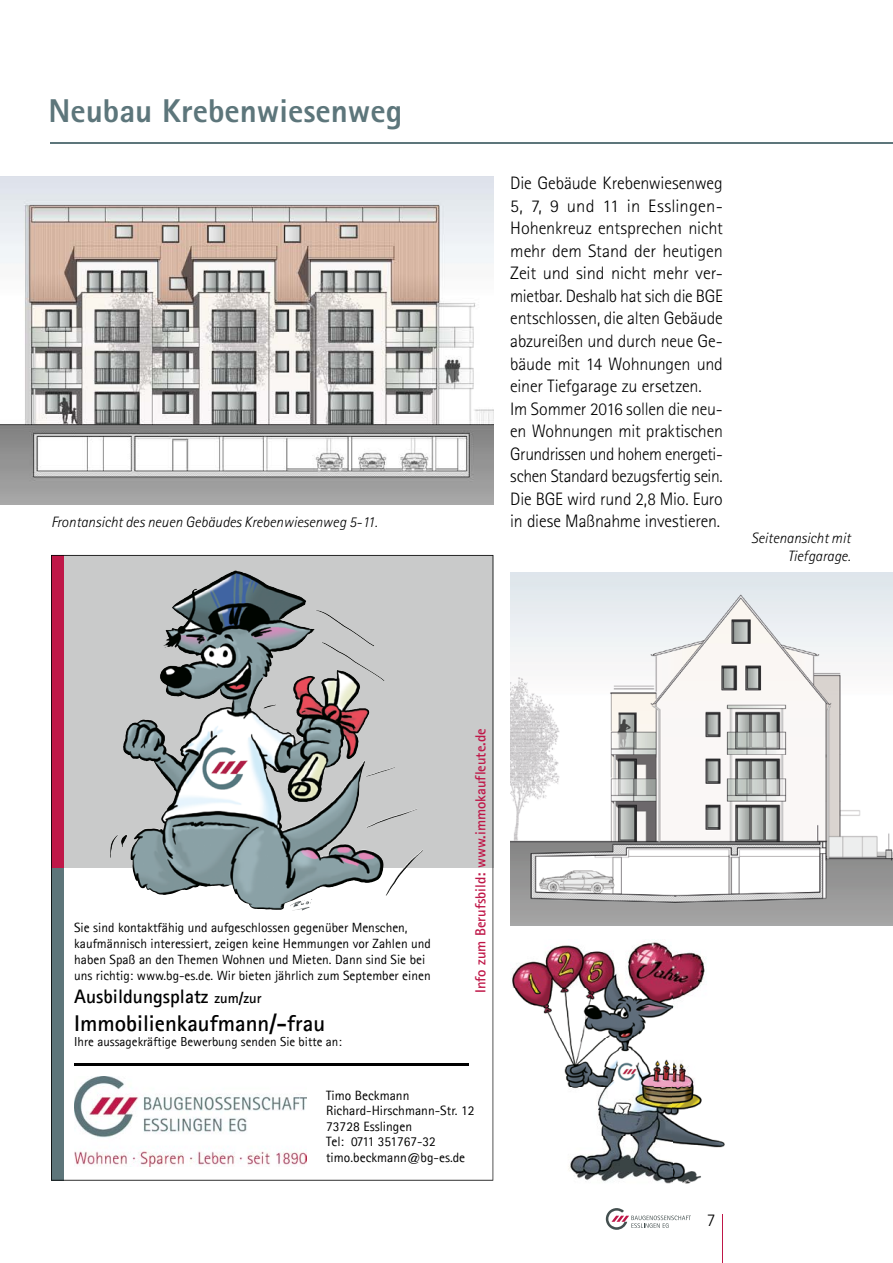
<style>
.page{position:relative;width:893px;height:1263px;background:#fff}
.page>*{position:absolute;margin:0;border:0;box-sizing:border-box;transform-origin:0 0}
.t1{font:800 33px "Rotis Sans Serif Std";color:#5d767b}
.t2{font:700 22.8px "Agfa Rotis Sans Serif";color:#000}
.t3{font:700 19.5px "Agfa Rotis Sans Serif";color:#000}
.t4{font:300 18px/22.5px "Rotis Sans Serif Std";letter-spacing:-.01em;color:#000}
.t5{font:italic 300 15px/18px "Rotis Sans Serif Std";color:#000;text-align:right}
.t6{font:700 14.7px "Agfa Rotis Sans Serif";color:#bf1748}
.t7{font:13.5px/15.6px "Agfa Rotis Sans Serif";color:#000}
.t8{font:13.35px/16px "Agfa Rotis Sans Serif";color:#000}
.t9{font:13.05px "Agfa Rotis Sans Serif";color:#000}
.s1{font-size:14.7px}
</style>
<div class="page">
<hr style="left:722px;top:1214px;width:1px;height:49px;background:#bf1748">
<svg style="left:606px;top:1208px;width:85px;height:22px"></svg>
<svg style="left:51px;top:555px;width:442px;height:625px"></svg>
<img style="left:183px;top:570px;width:52px;height:29px">
<hr style="left:51px;top:142px;width:842px;height:2px;background:#5d767b">
<img style="left:0;top:176px;width:493px;height:329px">
<img style="left:510px;top:572px;width:383px;height:353px">
<img style="left:512px;top:941px;width:213px;height:243px">
<h1 class="t1" style="left:48px;top:89px;width:355px">Neubau Krebenwiesenweg</h1>
<p class="t5" style="left:51px;top:513px;width:328px">Frontansicht des neuen Gebäudes Krebenwiesenweg 5-11.</p>
<p class="t4" style="left:510px;top:172px;width:214px">Die Gebäude Krebenwiesenweg<br>5, 7, 9 und 11 in Esslingen-<br>Hohenkreuz entsprechen nicht mehr dem Stand der heutigen<br>Zeit und sind nicht mehr ver&shy;mietbar. Deshalb hat sich die BGE entschlossen, die alten Gebäude abzureißen und durch neue Ge&shy;bäude mit 14 Wohnungen und einer Tiefgarage zu ersetzen.<br>Im Sommer 2016 sollen die neu&shy;en Wohnungen mit praktischen<br>Grundrissen und hohem energeti&shy;schen Standard bezugsfertig sein.<br>Die BGE wird rund 2,8 Mio. Euro in diese Maßnahme investieren.</p>
<p class="t5" style="left:751px;top:529px;width:101px">Seitenansicht mit<br>Tiefgarage.</p>
<p class="t8" style="left:74px;top:919px;width:358px">Sie sind kontaktfähig und aufgeschlossen gegenüber Menschen, kaufmännisch interessiert, zeigen keine Hemmungen vor Zahlen und haben Spaß an den Themen Wohnen und Mieten. Dann sind Sie bei uns richtig: www.bg-es.de. Wir bieten jährlich zum September einen</p>
<p class="t3" style="left:74px;top:984px;width:189px">Ausbildungsplatz <span class="s1">zum/zur</span></p>
<p class="t2" style="left:74px;top:1009px;width:252px">Immobilienkaufmann/-frau</p>
<p class="t9" style="left:74px;top:1034px;width:269px">Ihre aussagekräftige Bewerbung senden Sie bitte an:</p>
<p class="t6" style="left:471px;top:993px;width:266px;rotate:-90deg">Info zum Berufsbild: www.immokaufleute.de</p>
<p class="t7" style="left:326px;top:1087px;width:150px">Timo Beckmann<br>Richard-Hirschmann-Str. 12<br>73728 Esslingen<br>Tel: 0711 351767-32 timo.beckmann@bg-es.de</p>
<p class="t4" style="left:707px;top:1209px;width:10px">7</p>
</div>
